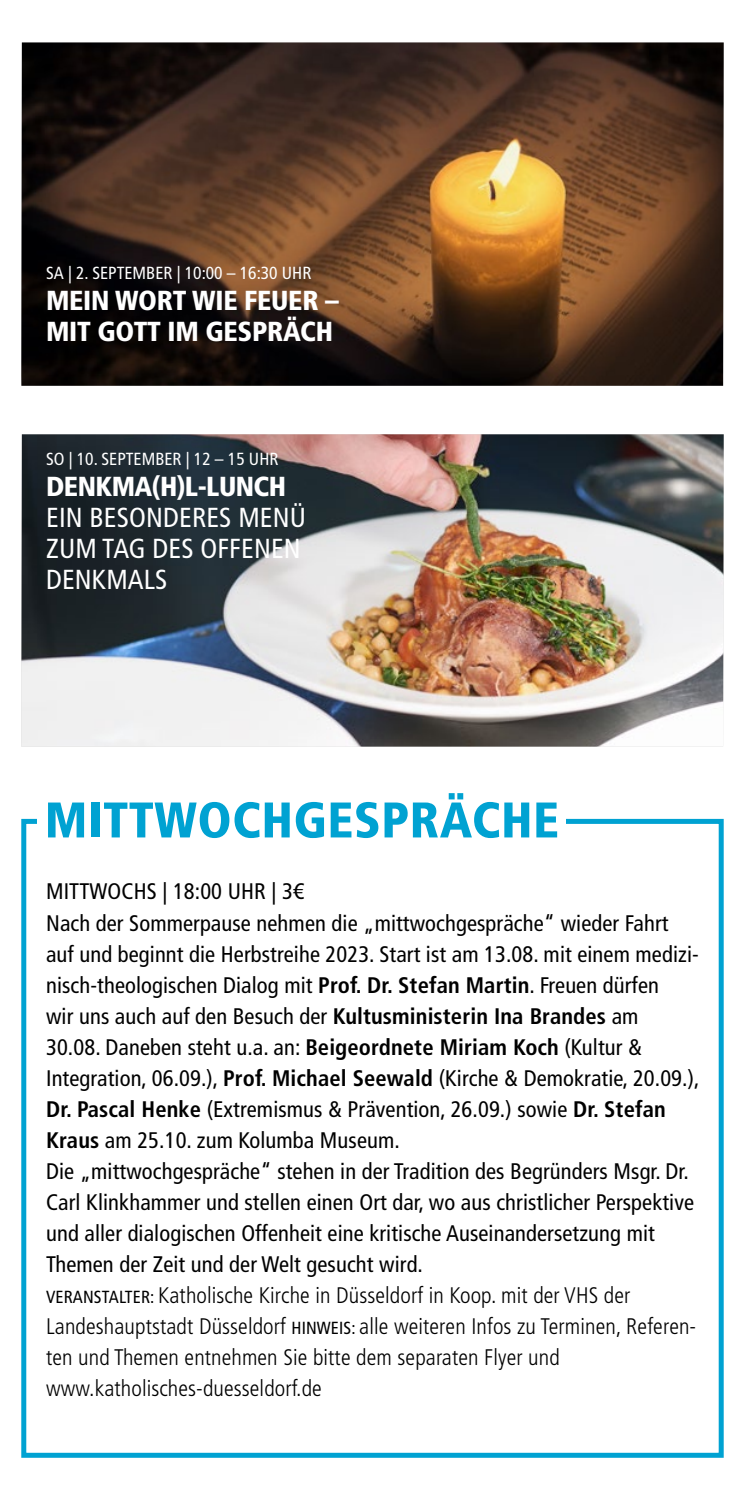
<style>
.page{position:relative;width:745px;height:1489px;background:#fff}
.page>*{position:absolute;margin:0;border:0;box-sizing:border-box;transform-origin:0 0}
.t1{font:900 condensed 50px "Frutiger LT Std";letter-spacing:.01em;color:#00a2d2}
.t2{font:900 condensed 27.5px/31px "Frutiger LT Std";letter-spacing:-.01em;color:#fff}
.t3{font:condensed 27.5px/31px "Frutiger LT Std";letter-spacing:.005em;color:#fff}
.t4{font:condensed 22.5px/31px "Frutiger LT Std";letter-spacing:.005em;color:#000}
.t5{font:condensed 17.5px "Frutiger LT Std";color:#fff}
.s1{font-weight:700}
.s2{font-size:17.5px}
.s3{font-weight:300}
</style>
<div class="page">
<img style="left:21px;top:42px;width:702px;height:344px">
<img style="left:21px;top:434px;width:702px;height:312px">
<div style="left:21px;top:818px;width:702px;height:639px;border:5px solid #00a2d2"></div>
<div style="left:38px;top:797px;width:528px;height:42px;background:#fff"></div>
<p class="t5" style="left:46px;top:263px;width:267px">SA | 2. SEPTEMBER | 10:00 – 16:30 UHR</p>
<p class="t2" style="left:46px;top:285px;width:294px">MEIN WORT WIE FEUER –<br>MIT GOTT IM GESPRÄCH</p>
<p class="t5" style="left:46px;top:449px;width:234px">SO | 10. SEPTEMBER | 12 – 15 UHR</p>
<p class="t2" style="left:46px;top:471px;width:241px">DENKMA(H)L-LUNCH</p>
<p class="t3" style="left:46px;top:502px;width:261px">EIN BESONDERES MENÜ<br>ZUM TAG DES OFFENEN<br>DENKMALS</p>
<h1 class="t1" style="left:45px;top:790px;width:515px">MITTWOCHGESPRÄCHE</h1>
<p class="t4" style="left:46px;top:876px;width:654px">MITTWOCHS | 18:00 UHR | 3€<br>Nach der Sommerpause nehmen die „mittwochgespräche“ wieder Fahrt auf und beginnt die Herbstreihe 2023. Start ist am 13.08. mit einem medizi&shy;nisch-theologischen Dialog mit <span class="s1">Prof. Dr. Stefan Martin</span>. Freuen dürfen<br>wir uns auch auf den Besuch der <span class="s1">Kultusministerin Ina Brandes</span> am<br>30.08. Daneben steht u.a. an: <span class="s1">Beigeordnete Miriam Koch</span> (Kultur &amp; Integration, 06.09.), <span class="s1">Prof. Michael Seewald</span> (Kirche &amp; Demokratie, 20.09.), <span class="s1">Dr. Pascal Henke</span> (Extremismus &amp; Prävention, 26.09.) sowie <span class="s1">Dr. Stefan Kraus</span> am 25.10. zum Kolumba Museum.<br>Die „mittwochgespräche“ stehen in der Tradition des Begründers Msgr. Dr.<br>Carl Klinkhammer und stellen einen Ort dar, wo aus christlicher Perspektive und aller dialogischen Offenheit eine kritische Auseinandersetzung mit Themen der Zeit und der Welt gesucht wird.<br><span class="s2">VERANSTALTER:</span> <span class="s3">Katholische Kirche in Düsseldorf in Koop. mit der VHS der Landeshauptstadt Düsseldorf</span> <span class="s2">HINWEIS:</span> <span class="s3">alle weiteren Infos zu Terminen, Referen&shy;ten und Themen entnehmen Sie bitte dem separaten Flyer und www.katholisches-duesseldorf.de</span></p>
</div>
